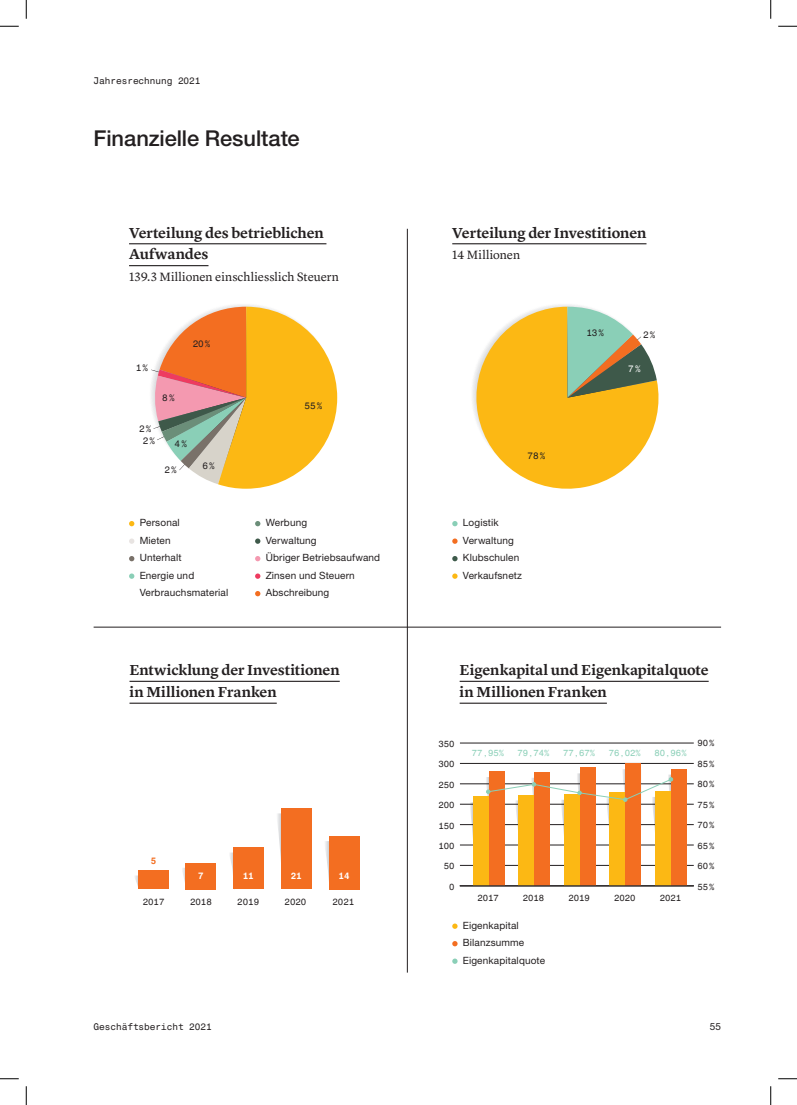
<style>
.page{position:relative;width:797px;height:1105px;background:#fff}
.page>*{position:absolute;margin:0;border:0;box-sizing:border-box;transform-origin:0 0}
.t1{font:500 21.88px "Helvetica Neue LT Std";letter-spacing:-.005em;color:#231f20}
.t2{font:600 15px/21.9px "Lyon Text";letter-spacing:-.01em;color:#231f20}
.t3{font:12.5px "Lyon Text";color:#231f20}
.t4{font:10px/17.5px "Helvetica Neue LT Std";letter-spacing:.015em;color:#231f20}
.t5{font:9.38px "Helvetica Monospaced Pro";color:#231f20}
.t6{font:9.38px "Helvetica Monospaced Pro";color:#fff}
.t7{font:9.12px "Helvetica Monospaced Pro";color:#231f20}
.t8{font:700 9.12px "Helvetica Monospaced Pro";color:#fff}
.t9{font:700 9.12px "Helvetica Monospaced Pro";color:#f36e21}
.t10{font:8.88px "Helvetica Monospaced Pro";color:#231f20}
.t11{font:8.88px "Helvetica Monospaced Pro";color:#8acfb7}
</style>
<div class="page">
<hr style="left:129px;top:243px;width:197px;height:1px;background:#231f20">
<hr style="left:129px;top:265px;width:79px;height:1px;background:#231f20">
<hr style="left:129px;top:681px;width:211px;height:1px;background:#231f20">
<hr style="left:129px;top:703px;width:148px;height:1px;background:#231f20">
<hr style="left:459px;top:681px;width:249px;height:1px;background:#231f20">
<hr style="left:459px;top:703px;width:148px;height:1px;background:#231f20">
<svg style="left:129px;top:521px;width:5px;height:5px"></svg>
<svg style="left:129px;top:538px;width:5px;height:6px"></svg>
<svg style="left:129px;top:556px;width:5px;height:5px"></svg>
<svg style="left:129px;top:573px;width:5px;height:6px"></svg>
<hr style="left:407px;top:229px;width:1px;height:743px;background:#231f20">
<svg style="left:255px;top:521px;width:5px;height:5px"></svg>
<svg style="left:255px;top:538px;width:5px;height:6px"></svg>
<svg style="left:255px;top:556px;width:5px;height:5px"></svg>
<svg style="left:255px;top:573px;width:5px;height:6px"></svg>
<svg style="left:255px;top:591px;width:5px;height:5px"></svg>
<svg style="left:325px;top:841px;width:3px;height:27px"></svg>
<div style="left:328px;top:836px;width:31px;height:53px;background:#f36e21"></div>
<svg style="left:230px;top:852px;width:3px;height:21px"></svg>
<div style="left:233px;top:847px;width:31px;height:42px;background:#f36e21"></div>
<svg style="left:182px;top:868px;width:3px;height:14px"></svg>
<svg style="left:135px;top:875px;width:3px;height:11px"></svg>
<div style="left:138px;top:870px;width:31px;height:19px;background:#f36e21"></div>
<div style="left:185px;top:863px;width:31px;height:26px;background:#f36e21"></div>
<svg style="left:277px;top:813px;width:4px;height:46px"></svg>
<div style="left:281px;top:808px;width:30px;height:81px;background:#f36e21"></div>
<hr style="left:94px;top:627px;width:627px;height:1px;background:#231f20">
<svg style="left:452px;top:521px;width:5px;height:5px"></svg>
<svg style="left:452px;top:538px;width:5px;height:6px"></svg>
<svg style="left:452px;top:556px;width:5px;height:5px"></svg>
<svg style="left:452px;top:573px;width:5px;height:6px"></svg>
<svg style="left:452px;top:923px;width:5px;height:6px"></svg>
<svg style="left:452px;top:941px;width:5px;height:5px"></svg>
<svg style="left:452px;top:958px;width:5px;height:6px"></svg>
<hr style="left:452px;top:243px;width:194px;height:1px;background:#231f20">
<hr style="left:460px;top:865px;width:233px;height:1px;background:#231f20">
<hr style="left:460px;top:845px;width:233px;height:1px;background:#231f20">
<hr style="left:460px;top:824px;width:233px;height:1px;background:#231f20">
<hr style="left:460px;top:804px;width:233px;height:1px;background:#231f20">
<hr style="left:460px;top:784px;width:233px;height:1px;background:#231f20">
<hr style="left:460px;top:763px;width:233px;height:1px;background:#231f20">
<hr style="left:460px;top:743px;width:233px;height:1px;background:#231f20">
<div style="left:488px;top:771px;width:16px;height:115px;background:#f36e21"></div>
<div style="left:534px;top:772px;width:16px;height:114px;background:#f36e21"></div>
<div style="left:579px;top:767px;width:16px;height:119px;background:#f36e21"></div>
<div style="left:625px;top:763px;width:16px;height:123px;background:#f36e21"></div>
<div style="left:671px;top:769px;width:16px;height:117px;background:#f36e21"></div>
<div style="left:472px;top:796px;width:16px;height:90px;background:#fcb814"></div>
<div style="left:518px;top:795px;width:16px;height:91px;background:#fcb814"></div>
<div style="left:564px;top:794px;width:15px;height:92px;background:#fcb814"></div>
<div style="left:609px;top:793px;width:16px;height:93px;background:#fcb814"></div>
<div style="left:655px;top:791px;width:16px;height:95px;background:#fcb814"></div>
<hr style="left:459px;top:885px;width:234px;height:1px;background:#231f20">
<svg style="left:469px;top:769px;width:205px;height:90px"></svg>
<svg style="left:472px;top:305px;width:184px;height:184px"></svg>
<svg style="left:151px;top:305px;width:186px;height:184px"></svg>
<svg style="left:0;top:25px;width:19px;height:2px"></svg>
<svg style="left:778px;top:25px;width:19px;height:2px"></svg>
<svg style="left:0;top:1078px;width:19px;height:1px"></svg>
<svg style="left:778px;top:1078px;width:19px;height:1px"></svg>
<svg style="left:25px;top:0;width:2px;height:19px"></svg>
<svg style="left:25px;top:1086px;width:2px;height:19px"></svg>
<svg style="left:770px;top:0;width:1px;height:19px"></svg>
<svg style="left:770px;top:1086px;width:1px;height:19px"></svg>
<p class="t5" style="left:94px;top:76px;width:108px">Jahresrechnung 2021</p>
<h1 class="t1" style="left:94px;top:125px;width:208px">Finanzielle Resultate</h1>
<h2 class="t2" style="left:129px;top:220px;width:196px">Verteilung des betrieblichen<br>Aufwandes</h2>
<p class="t3" style="left:129px;top:268px;width:211px">139.3 Millionen einschliesslich Steuern</p>
<p class="t5" style="left:136px;top:362px;width:14px">1 %</p>
<p class="t5" style="left:139px;top:423px;width:14px">2 %</p>
<p class="t5" style="left:162px;top:392px;width:14px">8 %</p>
<p class="t5" style="left:193px;top:338px;width:19px">20 %</p>
<p class="t5" style="left:143px;top:435px;width:14px">2 %</p>
<p class="t5" style="left:175px;top:439px;width:14px">4 %</p>
<p class="t5" style="left:164px;top:464px;width:14px">2 %</p>
<p class="t5" style="left:202px;top:460px;width:14px">6 %</p>
<p class="t5" style="left:304px;top:400px;width:20px">55 %</p>
<p class="t4" style="left:140px;top:514px;width:90px">Personal<br>Mieten<br>Unterhalt<br>Energie und<br>Verbrauchsmaterial</p>
<p class="t4" style="left:266px;top:514px;width:116px">Werbung<br>Verwaltung<br>Übriger Betriebsaufwand<br>Zinsen und Steuern<br>Abschreibung</p>
<h2 class="t2" style="left:452px;top:220px;width:196px">Verteilung der Investitionen</h2>
<p class="t3" style="left:452px;top:246px;width:69px">14 Millionen</p>
<p class="t5" style="left:527px;top:450px;width:20px">78 %</p>
<p class="t4" style="left:463px;top:514px;width:61px">Logistik<br>Verwaltung<br>Klubschulen<br>Verkaufsnetz</p>
<p class="t5" style="left:586px;top:327px;width:19px">13 %</p>
<p class="t5" style="left:643px;top:329px;width:14px">2 %</p>
<p class="t6" style="left:628px;top:363px;width:14px">7 %</p>
<h2 class="t2" style="left:129px;top:658px;width:212px">Entwicklung der Investitionen in Millionen Franken</h2>
<h2 class="t2" style="left:459px;top:658px;width:250px">Eigenkapital und Eigenkapitalquote in Millionen Franken</h2>
<p class="t10" style="left:438px;top:739px;width:18px">350</p>
<p class="t10" style="left:697px;top:738px;width:19px">90 %</p>
<p class="t11" style="left:472px;top:748px;width:34px">77,95%</p>
<p class="t11" style="left:517px;top:748px;width:34px">79,74%</p>
<p class="t11" style="left:563px;top:748px;width:34px">77,67%</p>
<p class="t11" style="left:609px;top:748px;width:34px">76,02%</p>
<p class="t11" style="left:654px;top:748px;width:34px">80,96%</p>
<p class="t10" style="left:438px;top:759px;width:18px">300</p>
<p class="t10" style="left:697px;top:758px;width:19px">85 %</p>
<p class="t10" style="left:438px;top:779px;width:18px">250</p>
<p class="t10" style="left:697px;top:779px;width:19px">80 %</p>
<p class="t10" style="left:438px;top:800px;width:18px">200</p>
<p class="t10" style="left:697px;top:799px;width:19px">75 %</p>
<p class="t10" style="left:438px;top:820px;width:18px">150</p>
<p class="t10" style="left:697px;top:820px;width:19px">70 %</p>
<p class="t10" style="left:438px;top:841px;width:18px">100</p>
<p class="t10" style="left:697px;top:840px;width:19px">65 %</p>
<p class="t9" style="left:151px;top:855px;width:7px">5</p>
<p class="t10" style="left:444px;top:861px;width:12px">50</p>
<p class="t10" style="left:697px;top:861px;width:19px">60 %</p>
<p class="t8" style="left:198px;top:870px;width:7px">7</p>
<p class="t8" style="left:243px;top:870px;width:12px">11</p>
<p class="t8" style="left:291px;top:870px;width:12px">21</p>
<p class="t8" style="left:338px;top:870px;width:12px">14</p>
<p class="t10" style="left:449px;top:881px;width:7px">0</p>
<p class="t10" style="left:697px;top:881px;width:19px">55 %</p>
<p class="t7" style="left:143px;top:896px;width:23px">2017</p>
<p class="t7" style="left:190px;top:896px;width:23px">2018</p>
<p class="t7" style="left:237px;top:896px;width:23px">2019</p>
<p class="t7" style="left:284px;top:896px;width:23px">2020</p>
<p class="t7" style="left:332px;top:896px;width:23px">2021</p>
<p class="t10" style="left:477px;top:893px;width:23px">2017</p>
<p class="t10" style="left:523px;top:893px;width:23px">2018</p>
<p class="t10" style="left:568px;top:893px;width:23px">2019</p>
<p class="t10" style="left:614px;top:893px;width:23px">2020</p>
<p class="t10" style="left:660px;top:893px;width:23px">2021</p>
<p class="t4" style="left:463px;top:916px;width:84px">Eigenkapital<br>Bilanzsumme<br>Eigenkapitalquote</p>
<p class="t5" style="left:94px;top:1021px;width:120px">Geschäftsbericht 2021</p>
<p class="t4" style="left:709px;top:1017px;width:13px">55</p>
</div>
